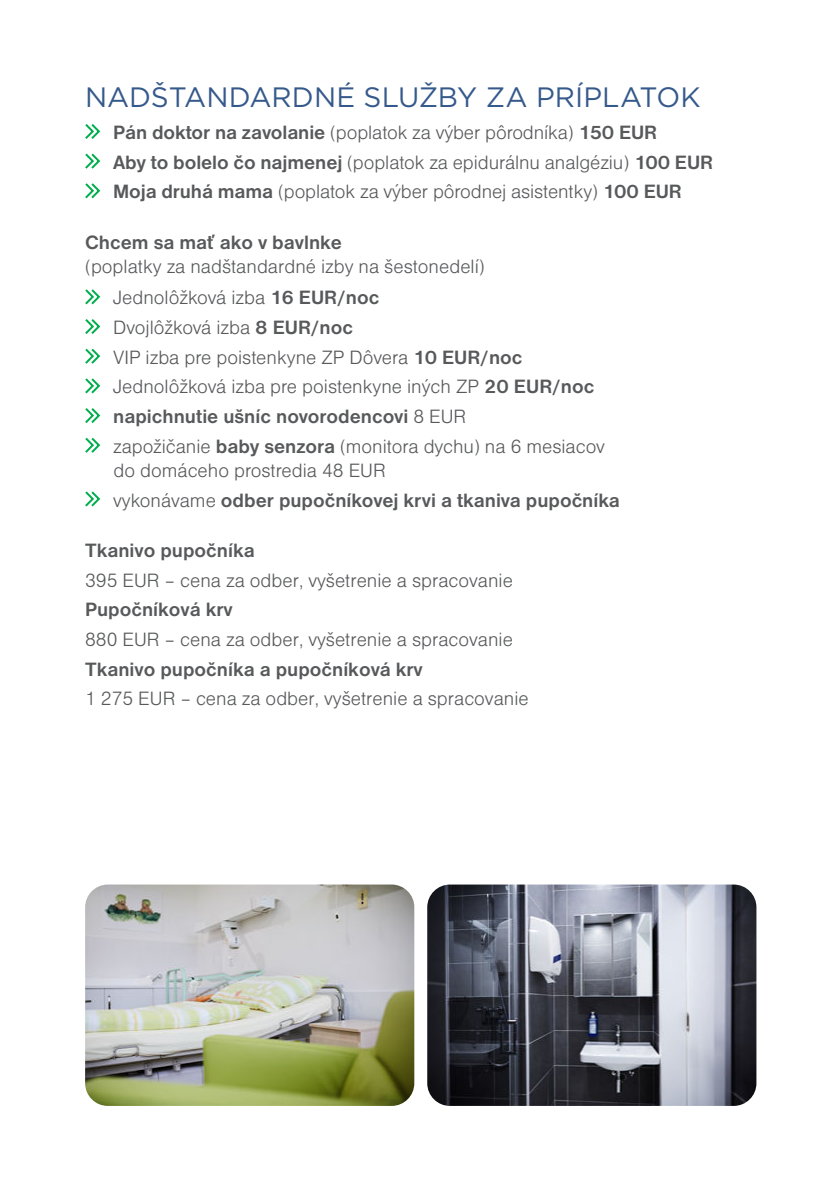
<style>
.page{position:relative;width:840px;height:1191px;background:#fff}
.page>*{position:absolute;margin:0;border:0;box-sizing:border-box;transform-origin:0 0}
.t1{font:28px "Gotham";color:#35598b}
.t2{font:20px/29.6px "Nimbus Sans DOT Ligh";color:#58595b}
.t3{font:700 20px "Nimbus Sans DOT";color:#58595b}
.s1{font-family:"Nimbus Sans DOT Ligh";font-weight:400}
.s2{font-family:"Nimbus Sans DOT";font-weight:700}
</style>
<div class="page">
<img style="left:427px;top:884px;width:329px;height:222px">
<img style="left:85px;top:884px;width:329px;height:222px">
<svg style="left:85px;top:124px;width:16px;height:15px"></svg>
<svg style="left:85px;top:153px;width:16px;height:16px"></svg>
<svg style="left:85px;top:183px;width:16px;height:16px"></svg>
<svg style="left:85px;top:289px;width:16px;height:16px"></svg>
<svg style="left:85px;top:319px;width:16px;height:15px"></svg>
<svg style="left:85px;top:348px;width:16px;height:16px"></svg>
<svg style="left:85px;top:378px;width:16px;height:16px"></svg>
<svg style="left:85px;top:408px;width:16px;height:15px"></svg>
<svg style="left:85px;top:437px;width:16px;height:16px"></svg>
<svg style="left:85px;top:491px;width:16px;height:16px"></svg>
<h1 class="t1" style="left:85px;top:82px;width:616px">NADŠTANDARDNÉ SLUŽBY ZA PRÍPLATOK</h1>
<p class="t3" style="left:113px;top:122px;width:545px">Pán doktor na zavolanie <span class="s1">(poplatok za výber pôrodníka)</span> 150 EUR</p>
<p class="t2" style="left:113px;top:147px;width:601px"><span class="s2">Aby to bolelo čo najmenej</span> (poplatok za epidurálnu analgéziu) <span class="s2">100 EUR<br>Moja druhá mama</span> (poplatok za výber pôrodnej asistentky) <span class="s2">100 EUR</span></p>
<p class="t3" style="left:85px;top:232px;width:258px">Chcem sa mať ako v bavlnke</p>
<p class="t2" style="left:113px;top:250px;width:373px;line-height:31.6px;text-indent:-28px">(poplatky za nadštandardné izby na šestonedelí)<br>Jednolôžková izba <span class="s2">16 EUR/noc</span></p>
<p class="t2" style="left:113px;top:312px;width:482px">Dvojlôžková izba <span class="s2">8 EUR/noc<br></span>VIP izba pre poistenkyne ZP Dôvera <span class="s2">10 EUR/noc<br></span>Jednolôžková izba pre poistenkyne iných ZP <span class="s2">20 EUR/noc</span></p>
<p class="t3" style="left:113px;top:406px;width:354px">napichnutie ušníc novorodencovi <span class="s1">8 EUR</span></p>
<p class="t2" style="left:113px;top:434px;width:493px;line-height:24px">zapožičanie <span class="s2">baby senzora</span> (monitora dychu) na 6 mesiacov do domáceho prostredia 48 EUR</p>
<p class="t3" style="left:113px;top:489px;width:508px"><span class="s1">vykonávame</span> odber pupočníkovej krvi a tkaniva pupočníka</p>
<p class="t3" style="left:85px;top:540px;width:171px">Tkanivo pupočníka</p>
<p class="t2" style="left:85px;top:565px;width:429px">395 EUR – cena za odber, vyšetrenie a spracovanie</p>
<p class="t3" style="left:85px;top:599px;width:149px">Pupočníková krv</p>
<p class="t2" style="left:85px;top:624px;width:429px">880 EUR – cena za odber, vyšetrenie a spracovanie</p>
<p class="t3" style="left:85px;top:658px;width:339px">Tkanivo pupočníka a pupočníková krv</p>
<p class="t2" style="left:85px;top:683px;width:445px">1 275 EUR – cena za odber, vyšetrenie a spracovanie</p>
</div>
